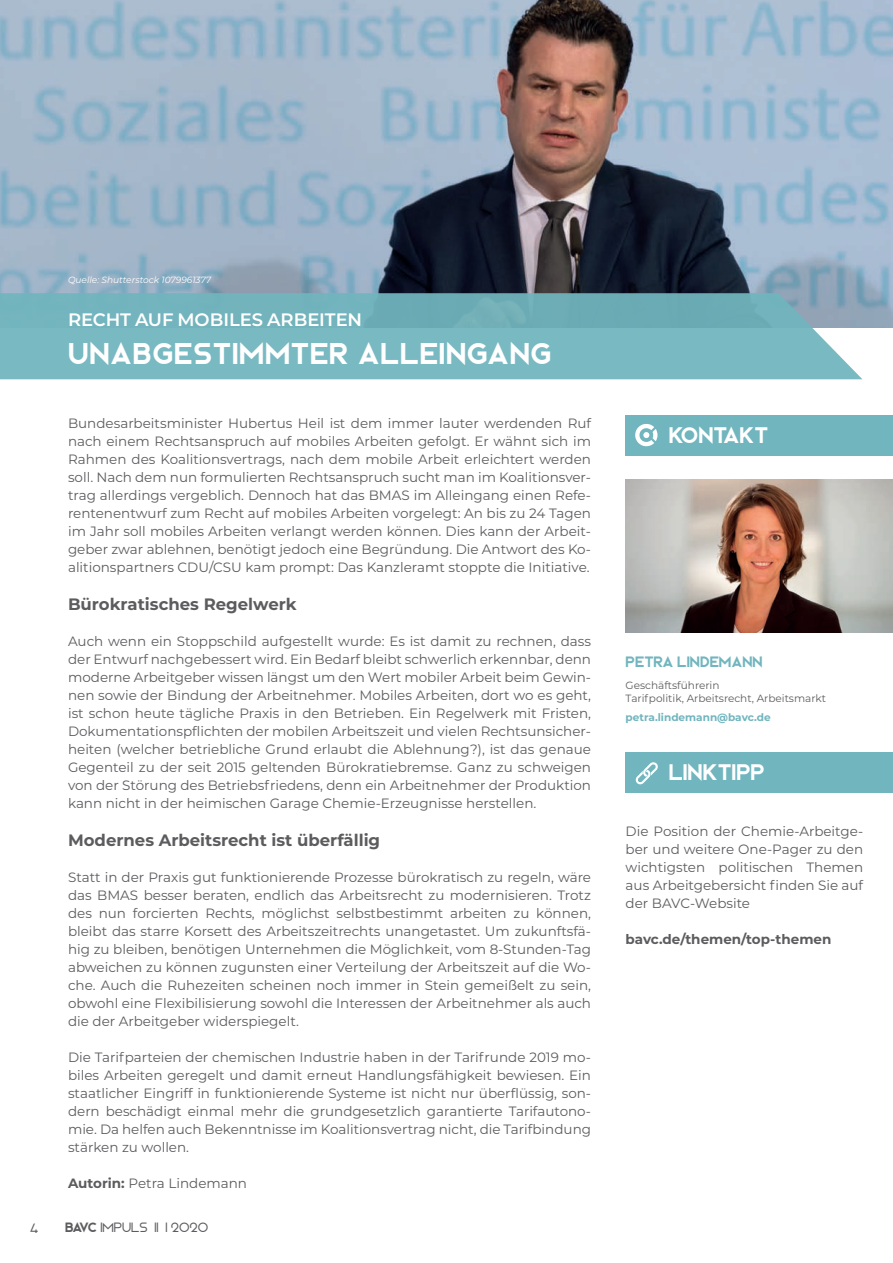
<style>
.page{position:relative;width:893px;height:1263px;background:#fff}
.page>*{position:absolute;margin:0;border:0;box-sizing:border-box;transform-origin:0 0}
.t1{font:30px "Bjorn";letter-spacing:.025em;color:#fff}
.t2{font:22.5px "Bjorn";color:#fff}
.t3{font:600 18px "Montserrat";letter-spacing:-.005em;color:#fff}
.t4{font:700 16.5px "Montserrat";color:#5c5c5f}
.t5{font:15px "Bjorn";color:#71b5be}
.t6{font:13.5px/18px "Montserrat";color:#5c5c5f;text-align:justify}
.t7{font:700 13.5px "Montserrat";color:#5c5c5f}
.t8{font:300 13.5px "Bjorn";color:#5c5c5f}
.t9{font:10.5px/12.6px "Montserrat";color:#5c5c5f}
.t10{font:700 10.5px "Montserrat";color:#71b5be}
.t11{font:italic 9px "Montserrat";color:#fff}
.s1{font-weight:700}
.s2{font-weight:400}
</style>
<div class="page">
<img style="left:0;top:0;width:893px;height:327px">
<svg style="left:0;top:293px;width:862px;height:86px;background:#78b5bf"></svg>
<div style="left:626px;top:415px;width:267px;height:40px;background:#71b5be"></div>
<svg style="left:635px;top:424px;width:22px;height:22px"></svg>
<img style="left:626px;top:479px;width:267px;height:153px">
<div style="left:626px;top:752px;width:267px;height:41px;background:#71b5be"></div>
<svg style="left:635px;top:762px;width:23px;height:23px"></svg>
<p class="t11" style="left:68px;top:274px;width:145px">Quelle: Shutterstock 1079961377</p>
<h3 class="t3" style="left:68px;top:306px;width:296px">RECHT AUF MOBILES ARBEITEN</h3>
<h1 class="t1" style="left:68px;top:335px;width:485px">UNABGESTIMMTER ALLEINGANG</h1>
<p class="t6" style="left:68px;top:414px;width:525px">Bundesarbeitsminister Hubertus Heil ist dem immer lauter werdenden Ruf nach einem Rechtsanspruch auf mobiles Arbeiten gefolgt. Er wähnt sich im Rahmen des Koalitionsvertrags, nach dem mobile Arbeit erleichtert werden soll. Nach dem nun formulierten Rechtsanspruch sucht man im Koalitionsver&shy;trag allerdings vergeblich. Dennoch hat das BMAS im Alleingang einen Refe&shy;rentenentwurf zum Recht auf mobiles Arbeiten vorgelegt: An bis zu 24 Tagen im Jahr soll mobiles Arbeiten verlangt werden können. Dies kann der Arbeit&shy;geber zwar ablehnen, benötigt jedoch eine Begründung. Die Antwort des Ko&shy;alitionspartners CDU/CSU kam prompt: Das Kanzleramt stoppte die Initiative.</p>
<p class="t4" style="left:68px;top:592px;width:230px">Bürokratisches Regelwerk</p>
<p class="t6" style="left:68px;top:631px;width:525px">Auch wenn ein Stoppschild aufgestellt wurde: Es ist damit zu rechnen, dass der Entwurf nachgebessert wird. Ein Bedarf bleibt schwerlich erkennbar, denn moderne Arbeitgeber wissen längst um den Wert mobiler Arbeit beim Gewin&shy;nen sowie der Bindung der Arbeitnehmer. Mobiles Arbeiten, dort wo es geht, ist schon heute tägliche Praxis in den Betrieben. Ein Regelwerk mit Fristen, Dokumentationspflichten der mobilen Arbeitszeit und vielen Rechtsunsicher&shy;heiten (welcher betriebliche Grund erlaubt die Ablehnung?), ist das genaue Gegenteil zu der seit 2015 geltenden Bürokratiebremse. Ganz zu schweigen von der Störung des Betriebsfriedens, denn ein Arbeitnehmer der Produktion kann nicht in der heimischen Garage Chemie-Erzeugnisse herstellen.</p>
<p class="t4" style="left:68px;top:828px;width:314px">Modernes Arbeitsrecht ist überfällig</p>
<p class="t6" style="left:68px;top:867px;width:525px">Statt in der Praxis gut funktionierende Prozesse bürokratisch zu regeln, wäre das BMAS besser beraten, endlich das Arbeitsrecht zu modernisieren. Trotz des nun forcierten Rechts, möglichst selbstbestimmt arbeiten zu können, bleibt das starre Korsett des Arbeitszeitrechts unangetastet. Um zukunftsfä&shy;hig zu bleiben, benötigen Unternehmen die Möglichkeit, vom 8-Stunden-Tag abweichen zu können zugunsten einer Verteilung der Arbeitszeit auf die Wo&shy;che. Auch die Ruhezeiten scheinen noch immer in Stein gemeißelt zu sein, obwohl eine Flexibilisierung sowohl die Interessen der Arbeitnehmer als auch die der Arbeitgeber widerspiegelt.</p>
<p class="t6" style="left:68px;top:1047px;width:525px">Die Tarifparteien der chemischen Industrie haben in der Tarifrunde 2019 mo&shy;biles Arbeiten geregelt und damit erneut Handlungsfähigkeit bewiesen. Ein staatlicher Eingriff in funktionierende Systeme ist nicht nur überflüssig, son&shy;dern beschädigt einmal mehr die grundgesetzlich garantierte Tarifautono&shy;mie. Da helfen auch Bekenntnisse im Koalitionsvertrag nicht, die Tarifbindung stärken zu wollen.</p>
<p class="t6" style="left:68px;top:1173px;width:181px"><span class="s1">Autorin:</span> Petra Lindemann</p>
<p class="t8" style="left:30px;top:1220px;width:10px">4</p>
<p class="t8" style="left:65px;top:1219px;width:145px"><span class="s2">BAVC</span> IMPULS 11 I 2020</p>
<h2 class="t2" style="left:669px;top:422px;width:101px">KONTAKT</h2>
<p class="t5" style="left:626px;top:653px;width:138px">PETRA LINDEMANN</p>
<p class="t9" style="left:626px;top:679px;width:202px">Geschäftsführerin<br>Tarifpolitik, Arbeitsrecht, Arbeitsmarkt</p>
<p class="t10" style="left:626px;top:710px;width:147px">petra.lindemann@bavc.de</p>
<h2 class="t2" style="left:669px;top:759px;width:98px">LINKTIPP</h2>
<p class="t6" style="left:626px;top:822px;width:239px">Die Position der Chemie-Arbeitge&shy;ber und weitere One-Pager zu den wichtigsten politischen Themen aus Arbeitgebersicht finden Sie auf der BAVC-Website</p>
<p class="t7" style="left:626px;top:930px;width:207px">bavc.de/themen/top-themen</p>
</div>
